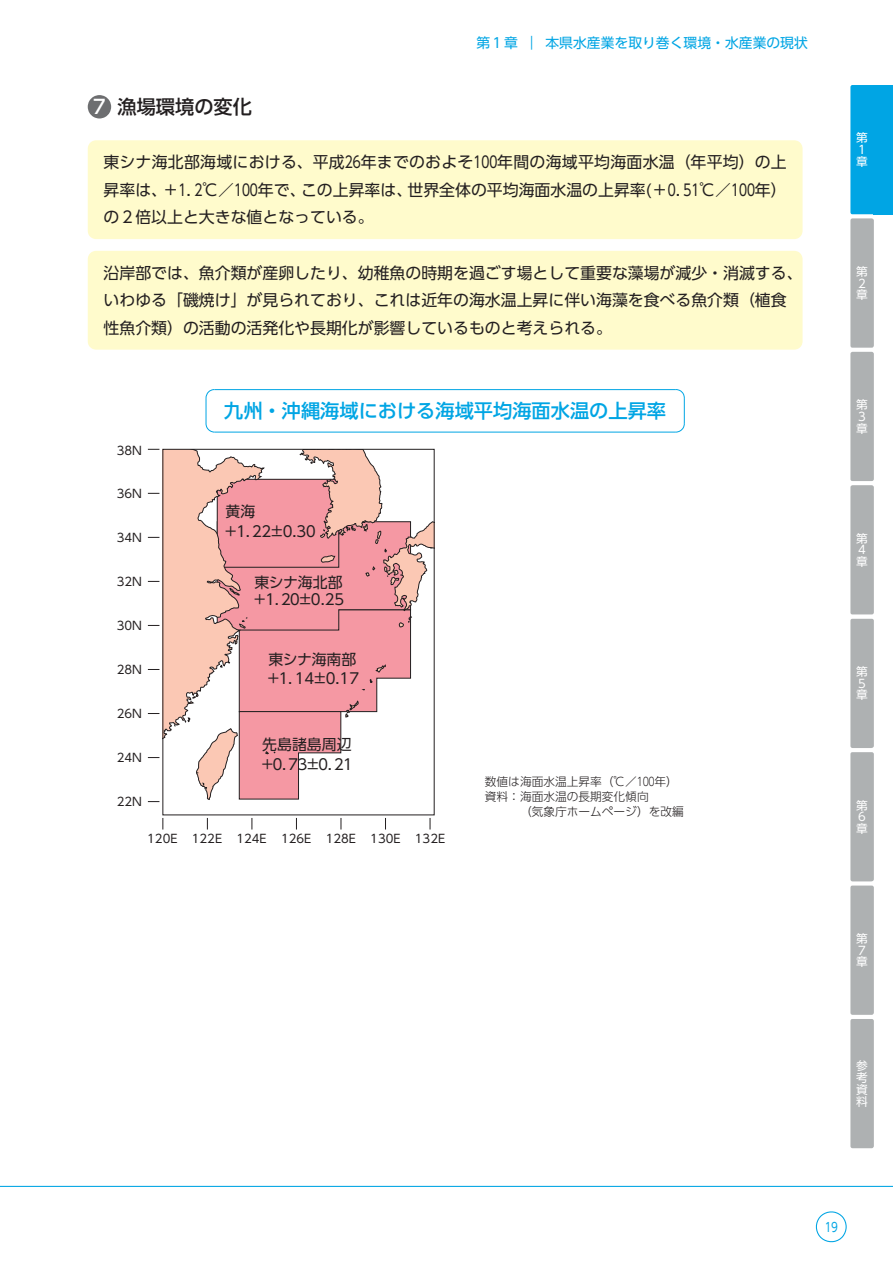
<style>
.page{position:relative;width:893px;height:1263px;background:#fff}
.page>*{position:absolute;margin:0;border:0;box-sizing:border-box;transform-origin:0 0}
.t1{font:19.2px "UD Shin Go Pro Medium 90 msp RKSJ H";color:#00a5e4}
.t2{font:19.2px "UD Shin Go Pro Medium 90 msp RKSJ H";color:#231f20}
.t3{font:15.9px/27.6px "UD Shin Go Pro Regular 90 msp RKSJ H";color:#231f20;text-align:justify}
.t4{font:14.85px/20.4px "UD Shin Go Pro Regular 90 msp RKSJ H";color:#231f20}
.t5{font:13.8px "UD Shin Go Pro Regular 90 msp RKSJ H";color:#00a5e4}
.t6{font:12.75px "UD Shin Go Pro Regular 90 msp RKSJ H";color:#00a5e4;scale:.8 1}
.t7{font:11.7px "UD Shin Go Pro Regular 90 msp RKSJ H";color:#231f20}
.t8{font:11.7px/14.9px "UD Shin Go Pro Light 90 msp RKSJ H";color:#231f20}
.t9{font:11.7px/11.7px "UD Shin Go Pro Regular 90 msp RKSJ H";color:#fff;text-align:justify}
.s1{color:#fff}
</style>
<div class="page">
<svg style="left:148px;top:449px;width:284px;height:354px"></svg>
<div style="left:88px;top:140px;width:715px;height:99px;background:#fffbcc"></div>
<div style="left:88px;top:251px;width:715px;height:99px;background:#fffbcc"></div>
<hr style="left:214px;top:432px;width:462px;height:1px;background:#00a5e4">
<hr style="left:214px;top:389px;width:462px;height:1px;background:#00a5e4">
<svg style="left:675px;top:389px;width:10px;height:44px"></svg>
<svg style="left:206px;top:389px;width:9px;height:44px"></svg>
<svg style="left:88px;top:95px;width:23px;height:23px"></svg>
<hr style="left:0;top:1186px;width:893px;height:1px;background:#00a5e4">
<svg style="left:816px;top:1211px;width:31px;height:32px"></svg>
<div style="left:874px;top:85px;width:19px;height:129px;background:#00a5e4"></div>
<svg style="left:850px;top:85px;width:24px;height:1063px;background:#a6bac2"></svg>
<p class="t5" style="left:476px;top:38px;width:333px">第１章｜本県水産業を取り巻く環境・水産業の現状</p>
<p class="t2" style="left:90px;top:100px;width:164px"><span class="s1">７</span>漁場環境の変化</p>
<p class="t3" style="left:104px;top:150px;width:685px">東シナ海北部海域における、平成２６年までのおよそ１００年間の海域平均海面水温（年平均）の上昇率は、＋１．２℃／１００年で、この上昇率は、世界全体の平均海面水温の上昇率(＋０．５１℃／１００年）の２倍以上と大きな値となっている。</p>
<p class="t3" style="left:104px;top:261px;width:700px;text-align:left">沿岸部では、魚介類が産卵したり、幼稚魚の時期を過ごす場として重要な藻場が減少・消滅する、いわゆる「磯焼け」が見られており、これは近年の海水温上昇に伴い海藻を食べる魚介類（植食性魚介類）の活動の活発化や長期化が影響しているものと考えられる。</p>
<p class="t7" style="left:117px;top:446px;width:27px">38N</p>
<p class="t7" style="left:117px;top:490px;width:27px">36N</p>
<p class="t7" style="left:117px;top:533px;width:27px">34N</p>
<p class="t7" style="left:117px;top:577px;width:27px">32N</p>
<p class="t7" style="left:117px;top:621px;width:27px">30N</p>
<p class="t7" style="left:117px;top:665px;width:27px">28N</p>
<p class="t7" style="left:117px;top:709px;width:27px">26N</p>
<p class="t7" style="left:117px;top:753px;width:27px">24N</p>
<p class="t7" style="left:117px;top:797px;width:27px">22N</p>
<p class="t7" style="left:147px;top:834px;width:32px">120E</p>
<p class="t1" style="left:224px;top:404px;width:443px">九州・沖縄海域における海域平均海面水温の上昇率</p>
<p class="t4" style="left:225px;top:503px;width:95px">黄海<br>+１．２2±0.3０</p>
<p class="t4" style="left:254px;top:574px;width:90px">東シナ海北部</p>
<p class="t4" style="left:254px;top:591px;width:92px">+１．２０±0.25</p>
<p class="t4" style="left:268px;top:651px;width:90px">東シナ海南部</p>
<p class="t4" style="left:268px;top:670px;width:93px">+１．14±0.17</p>
<p class="t4" style="left:262px;top:736px;width:91px">先島諸島周辺</p>
<p class="t4" style="left:262px;top:757px;width:95px">+０．７３±０．２１</p>
<p class="t7" style="left:192px;top:834px;width:255px">122E 124E 126E 128E 130E 132E</p>
<p class="t8" style="left:485px;top:776px;width:195px">数値は海面水温上昇率（℃／１００年）資料：海面水温の長期変化傾向</p>
<p class="t8" style="left:520px;top:806px;width:165px">（気象庁ホームページ）を改編</p>
<p class="t9" style="left:856px;top:134px;width:13px">第１章</p>
<p class="t9" style="left:856px;top:267px;width:13px">第２章</p>
<p class="t9" style="left:856px;top:401px;width:13px">第３章</p>
<p class="t9" style="left:856px;top:534px;width:13px">第４章</p>
<p class="t9" style="left:856px;top:667px;width:13px">第５章</p>
<p class="t9" style="left:856px;top:801px;width:13px">第６章</p>
<p class="t9" style="left:856px;top:934px;width:13px">第７章</p>
<p class="t9" style="left:856px;top:1062px;width:13px">参考資料</p>
<p class="t6" style="left:823px;top:1222px;width:22px">１９</p>
</div>
